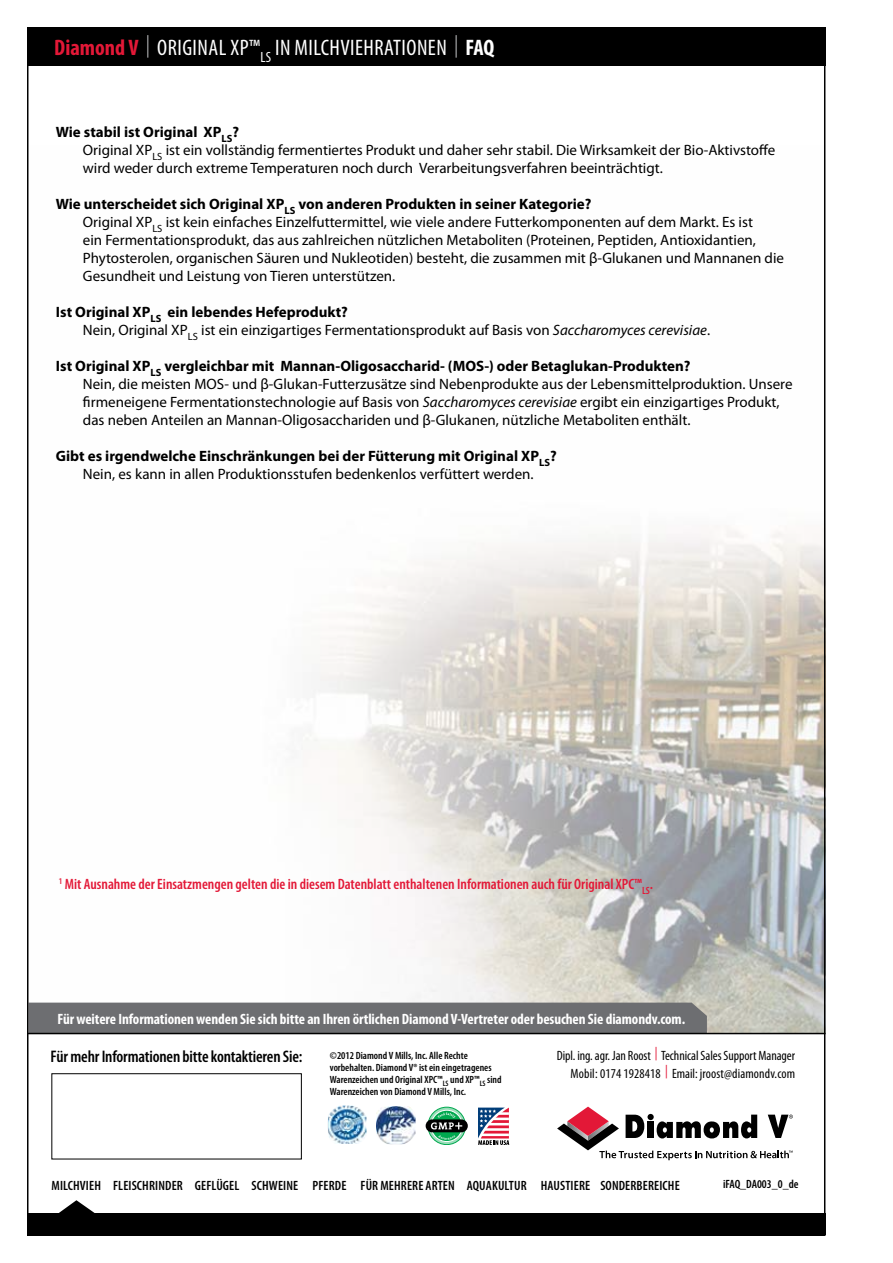
<style>
.page{position:relative;width:893px;height:1263px;background:#fff}
.page>*{position:absolute;margin:0;border:0;box-sizing:border-box;transform-origin:0 0}
.t1{font:condensed 22.5px "Myriad Pro";letter-spacing:.02em;color:#fff}
.t2{font:600 condensed 16.8px "Myriad Pro";letter-spacing:-.01em;color:#000}
.t3{font:15px/18px "Myriad Pro";color:#000}
.t4{font:700 condensed 15px "Myriad Pro";letter-spacing:-.005em;color:#fff}
.t5{font:600 condensed 15px "Myriad Pro";color:#e31837}
.t6{font:condensed 13.5px/18px "Myriad Pro";letter-spacing:.005em;color:#000;text-align:right}
.t7{font:600 condensed 13.5px "Myriad Pro";letter-spacing:.01em;color:#000}
.t8{font:600 condensed 12px "Myriad Pro";color:#000}
.t9{font:600 condensed 10.5px/12px "Myriad Pro";color:#000}
.s1{font-weight:700;color:#e31837}
.s2{font-weight:300;color:#c7c8ca}
.s3{font-weight:700}
.s4{font-style:italic}
</style>
<div class="page">
<svg style="left:557px;top:1106px;width:236px;height:54px"></svg>
<img style="left:302px;top:146px;width:524px;height:887px">
<div style="left:28px;top:1212px;width:797px;height:22px;background:#000"></div>
<svg style="left:56px;top:1200px;width:40px;height:13px"></svg>
<div style="left:27px;top:27px;width:798px;height:39px;background:#000"></div>
<div style="left:30px;top:1002px;width:677px;height:31px;background:#6d6e71"></div>
<hr style="left:28px;top:1033px;width:797px;height:1px;background:#000">
<img style="left:328px;top:1105px;width:38px;height:39px">
<img style="left:376px;top:1106px;width:40px;height:38px">
<svg style="left:428px;top:1107px;width:37px;height:37px"></svg>
<div style="left:428px;top:1107px;width:38px;height:38px;border:1px solid #00a94f;border-radius:50%"></div>
<svg style="left:431px;top:1110px;width:31px;height:31px"></svg>
<div style="left:431px;top:1110px;width:32px;height:32px;border:1px solid #fff;border-radius:50%"></div>
<svg style="left:438px;top:1135px;width:17px;height:5px"></svg>
<svg style="left:426px;top:1119px;width:42px;height:13px"></svg>
<svg style="left:431px;top:1112px;width:31px;height:17px"></svg>
<svg style="left:478px;top:1107px;width:31px;height:38px"></svg>
<div style="left:51px;top:1073px;width:251px;height:86px;border:1px solid #000"></div>
<h1 class="t1" style="left:54px;top:36px;width:441px"><span class="s1">Diamond V</span> <span class="s2">|</span> Original XP™<sub>LS</sub> iN MILCHVIEHRATIONEN <span class="s2">|</span> <span class="s3">FAQ</span></h1>
<p class="t3" style="left:83px;top:124px;width:694px;text-indent:-27px"><span class="s3">Wie stabil ist Original XP</span><sub>LS</sub><span class="s3">?<br></span>Original XP<sub>LS</sub> ist ein vollständig fermentiertes Produkt und daher sehr stabil. Die Wirksamkeit der Bio-Aktivstoffe wird weder durch extreme Temperaturen noch durch Verarbeitungsverfahren beeinträchtigt.</p>
<p class="t3" style="left:83px;top:196px;width:703px;text-indent:-27px"><span class="s3">Wie unterscheidet sich Original XP</span><sub>LS</sub> <span class="s3">von anderen Produkten in seiner Kategorie?<br></span>Original XP<sub>LS</sub> ist kein einfaches Einzelfuttermittel, wie viele andere Futterkomponenten auf dem Markt. Es ist<br>ein Fermentationsprodukt, das aus zahlreichen nützlichen Metaboliten (Proteinen, Peptiden, Antioxidantien, Phytosterolen, organischen Säuren und Nukleotiden) besteht, die zusammen mit β-Glukanen und Mannanen die Gesundheit und Leistung von Tieren unterstützen.</p>
<p class="t3" style="left:83px;top:304px;width:629px;text-indent:-27px"><span class="s3">Ist Original XP</span><sub>LS</sub> <span class="s3">ein lebendes Hefeprodukt?<br></span>Nein, Original XP<sub>LS</sub> ist ein einzigartiges Fermentationsprodukt auf Basis von <span class="s4">Saccharomyces cerevisiae</span>.</p>
<p class="t3" style="left:83px;top:358px;width:711px;text-indent:-27px"><span class="s3">Ist Original XP</span><sub>LS</sub> <span class="s3">vergleichbar mit Mannan-Oligosaccharid- (MOS-) oder Betaglukan-Produkten?<br></span>Nein, die meisten MOS- und β-Glukan-Futterzusätze sind Nebenprodukte aus der Lebensmittelproduktion. Unsere firmeneigene Fermentationstechnologie auf Basis von <span class="s4">Saccharomyces cerevisiae</span> ergibt ein einzigartiges Produkt, das neben Anteilen an Mannan-Oligosacchariden und β-Glukanen, nützliche Metaboliten enthält.</p>
<p class="t3" style="left:56px;top:448px;width:502px;text-align:center"><span class="s3">Gibt es irgendwelche Einschränkungen bei der Fütterung mit Original XP</span><sub>LS</sub><span class="s3">?<br></span>Nein, es kann in allen Produktionsstufen bedenkenlos verfüttert werden.</p>
<p class="t5" style="left:59px;top:876px;width:596px"><sup>1</sup> Mit Ausnahme der Einsatzmengen gelten die in diesem Datenblatt enthaltenen Informationen auch für Original XPC™<sub>LS</sub>.</p>
<p class="t4" style="left:57px;top:1011px;width:629px">Für weitere Informationen wenden Sie sich bitte an Ihren örtlichen Diamond V-Vertreter oder besuchen Sie diamondv.com.</p>
<p class="t2" style="left:51px;top:1048px;width:253px">Für mehr Informationen bitte kontaktieren Sie:</p>
<p class="t9" style="left:330px;top:1049px;width:173px">©2012 Diamond V Mills, Inc. Alle Rechte vorbehalten. Diamond V® ist ein eingetragenes Warenzeichen und Original XPC™<sub>LS</sub> und XP™<sub>LS</sub> sind Warenzeichen von Diamond V Mills, Inc.</p>
<p class="t6" style="left:557px;top:1046px;width:240px">Dipl. ing. agr. Jan Roost <sup>|</sup> Technical Sales Support Manager<br>Mobil: 0174 1928418 <sup>|</sup> Email: jroost@diamondv.com</p>
<p class="t7" style="left:52px;top:1178px;width:15px">Milchvi</p>
<p class="t7" style="left:89px;top:1178px;width:46px">eh Fleischri</p>
<p class="t7" style="left:158px;top:1178px;width:523px">nder Geflügel Schweine Pferde Für mehrere Arten Aquakultur Haustiere Sonderbereich e</p>
<p class="t8" style="left:723px;top:1177px;width:77px">iFAQ_DA003_0_de</p>
</div>
